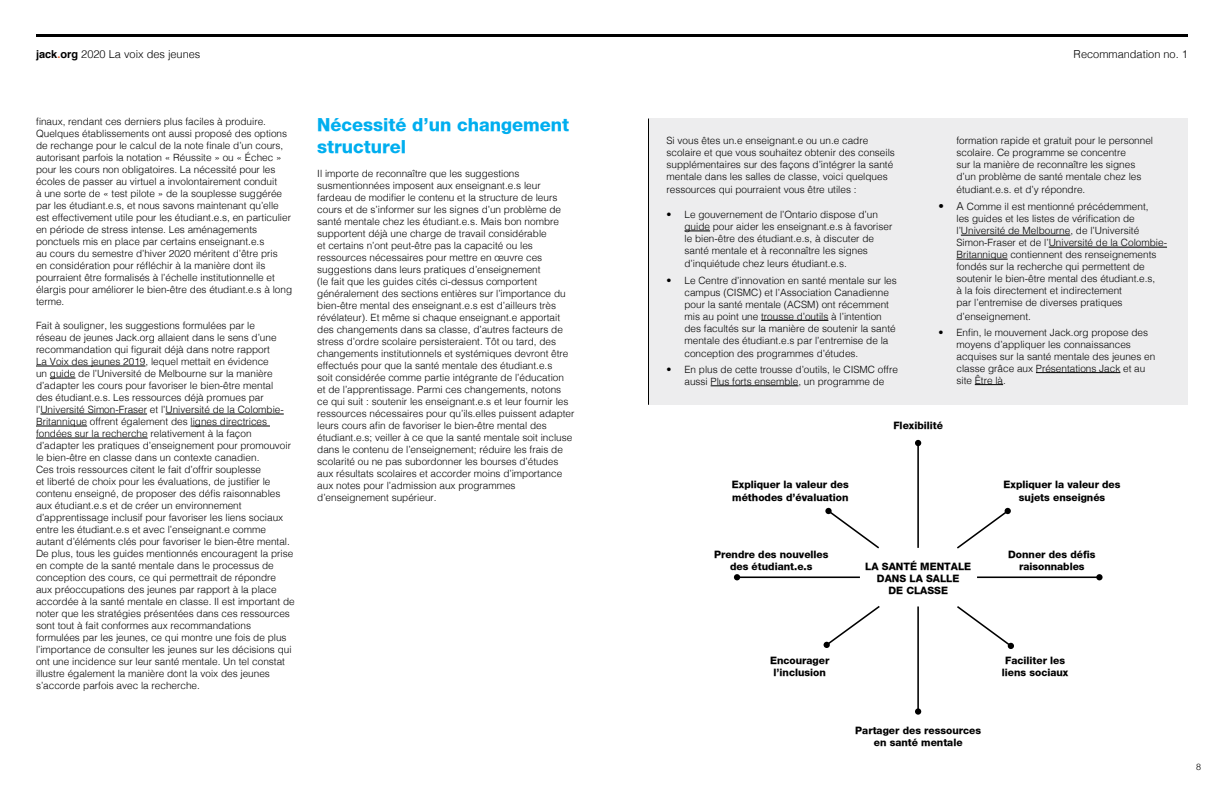
<style>
.page{position:relative;width:1224px;height:792px;background:#fff}
.page>*{position:absolute;margin:0;border:0;box-sizing:border-box;transform-origin:0 0}
.t1{font:800 18px/21.6px "Helvetica Neue";color:#00aeef}
.t2{font:300 11px "Helvetica";color:#000}
.t3{font:800 10.2px/12.2px "Helvetica Neue";color:#000;text-align:center}
.t4{font:300 10px/12px "Helvetica";color:#000}
.t5{font:300 9px "Helvetica";color:#000}
.s1{font-weight:700}
.s2{font-weight:700;color:#f05a22}
.s3{font-size:11px}
</style>
<div class="page">
<hr style="left:36px;top:366px;width:110px;height:1px;background:#000">
<svg style="left:50px;top:378px;width:25px;height:1px"></svg>
<hr style="left:40px;top:414px;width:107px;height:1px;background:#000">
<hr style="left:165px;top:414px;width:119px;height:1px;background:#000">
<hr style="left:36px;top:426px;width:51px;height:1px;background:#000">
<hr style="left:191px;top:426px;width:79px;height:1px;background:#000">
<hr style="left:36px;top:438px;width:112px;height:1px;background:#000">
<div style="left:648px;top:119px;width:268px;height:286px;background:#ededee"></div>
<svg style="left:684px;top:231px;width:26px;height:1px"></svg>
<hr style="left:761px;top:320px;width:67px;height:1px;background:#000">
<hr style="left:711px;top:386px;width:87px;height:1px;background:#000">
<div style="left:920px;top:119px;width:268px;height:286px;background:#ededee"></div>
<hr style="left:961px;top:235px;width:109px;height:1px;background:#000">
<hr style="left:1049px;top:247px;width:118px;height:1px;background:#000">
<hr style="left:956px;top:259px;width:52px;height:1px;background:#000">
<hr style="left:1036px;top:372px;width:84px;height:1px;background:#000">
<svg style="left:975px;top:384px;width:28px;height:1px"></svg>
<hr style="left:648px;top:119px;width:1px;height:286px;background:#000">
<hr style="left:917px;top:607px;width:2px;height:105px;background:#000">
<hr style="left:917px;top:443px;width:2px;height:105px;background:#000">
<hr style="left:977px;top:576px;width:122px;height:2px;background:#000">
<div style="left:915px;top:708px;width:6px;height:7px;background:#000;border-radius:50%"></div>
<svg style="left:915px;top:440px;width:6px;height:6px"></svg>
<div style="left:1096px;top:574px;width:7px;height:6px;background:#000;border-radius:50%"></div>
<hr style="left:737px;top:576px;width:123px;height:2px;background:#000">
<svg style="left:734px;top:574px;width:6px;height:6px"></svg>
<svg style="left:957px;top:508px;width:54px;height:41px"></svg>
<svg style="left:826px;top:512px;width:53px;height:37px"></svg>
<div style="left:825px;top:508px;width:7px;height:6px;background:#000;border-radius:50%"></div>
<svg style="left:957px;top:606px;width:57px;height:43px"></svg>
<svg style="left:824px;top:606px;width:56px;height:42px"></svg>
<hr style="left:36px;top:34px;width:1152px;height:3px;background:#000">
<p class="t2" style="left:36px;top:45px;width:166px"><span class="s1">jack</span><span class="s2">.</span><span class="s1">org</span> 2020 La voix des jeunes</p>
<p class="t4" style="left:36px;top:115px;width:258px">finaux, rendant ces derniers plus faciles à produire.<br>Quelques établissements ont aussi proposé des options de rechange pour le calcul de la note finale d’un cours, autorisant parfois la notation « Réussite » ou « Échec » pour les cours non obligatoires. La nécessité pour les écoles de passer au virtuel a involontairement conduit<br>à une sorte de « test pilote » de la souplesse suggérée par les étudiant.e.s, et nous savons maintenant qu’elle est effectivement utile pour les étudiant.e.s, en particulier en période de stress intense. Les aménagements ponctuels mis en place par certains enseignant.e.s<br>au cours du semestre d’hiver 2020 méritent d’être pris<br>en considération pour réfléchir à la manière dont ils pourraient être formalisés à l’échelle institutionnelle et élargis pour améliorer le bien-être des étudiant.e.s à long terme.</p>
<p class="t4" style="left:36px;top:319px;width:260px">Fait à souligner, les suggestions formulées par le<br>réseau de jeunes Jack.org allaient dans le sens d’une recommandation qui figurait déjà dans notre rapport<br>La Voix des jeunes 2019, lequel mettait en évidence<br>un guide de l’Université de Melbourne sur la manière d’adapter les cours pour favoriser le bien-être mental<br>des étudiant.e.s. Les ressources déjà promues par l’Université Simon-Fraser et l’Université de la Colombie-Britannique offrent également des lignes directrices fondées sur la recherche relativement à la façon d’adapter les pratiques d’enseignement pour promouvoir le bien-être en classe dans un contexte canadien.<br>Ces trois ressources citent le fait d’offrir souplesse<br>et liberté de choix pour les évaluations, de justifier le contenu enseigné, de proposer des défis raisonnables aux étudiant.e.s et de créer un environnement d’apprentissage inclusif pour favoriser les liens sociaux entre les étudiant.e.s et avec l’enseignant.e comme autant d’éléments clés pour favoriser le bien-être mental.<br>De plus, tous les guides mentionnés encouragent la prise en compte de la santé mentale dans le processus de conception des cours, ce qui permettrait de répondre aux préoccupations des jeunes par rapport à la place accordée à la santé mentale en classe. Il est important de noter que les stratégies présentées dans ces ressources sont tout à fait conformes aux recommandations formulées par les jeunes, ce qui montre une fois de plus l’importance de consulter les jeunes sur les décisions qui ont une incidence sur leur santé mentale. Un tel constat illustre également la manière dont la voix des jeunes s’accorde parfois avec la recherche.</p>
<h1 class="t1" style="left:317px;top:114px;width:254px">Nécessité d’un changement structurel</h1>
<p class="t4" style="left:317px;top:166px;width:259px">Il importe de reconnaître que les suggestions susmentionnées imposent aux enseignant.e.s leur fardeau de modifier le contenu et la structure de leurs cours et de s’informer sur les signes d’un problème de santé mentale chez les étudiant.e.s. Mais bon nombre supportent déjà une charge de travail considérable<br>et certains n’ont peut-être pas la capacité ou les ressources nécessaires pour mettre en œuvre ces suggestions dans leurs pratiques d’enseignement<br>(le fait que les guides cités ci-dessus comportent généralement des sections entières sur l’importance du bien-être mental des enseignant.e.s est d’ailleurs très révélateur). Et même si chaque enseignant.e apportait des changements dans sa classe, d’autres facteurs de stress d’ordre scolaire persisteraient. Tôt ou tard, des changements institutionnels et systémiques devront être effectués pour que la santé mentale des étudiant.e.s<br>soit considérée comme partie intégrante de l’éducation et de l’apprentissage. Parmi ces changements, notons ce qui suit : soutenir les enseignant.e.s et leur fournir les ressources nécessaires pour qu’ils.elles puissent adapter leurs cours afin de favoriser le bien-être mental des étudiant.e.s; veiller à ce que la santé mentale soit incluse dans le contenu de l’enseignement; réduire les frais de scolarité ou ne pas subordonner les bourses d’études aux résultats scolaires et accorder moins d’importance aux notes pour l’admission aux programmes d’enseignement supérieur.</p>
<p class="t2" style="left:1074px;top:45px;width:116px">Recommandation no. 1</p>
<p class="t4" style="left:666px;top:134px;width:230px">Si vous êtes un.e enseignant.e ou un.e cadre scolaire et que vous souhaitez obtenir des conseils supplémentaires sur des façons d’intégrer la santé mentale dans les salles de classe, voici quelques</p>
<p class="t4" style="left:666px;top:183px;width:192px">ressources qui pourraient vous être utiles :</p>
<p class="t4" style="left:684px;top:208px;width:209px;text-indent:-18px">• Le gouvernement de l’Ontario dispose d’un guide pour aider les enseignant.e.s à favoriser le bien-être des étudiant.e.s, à discuter de santé mentale et à reconnaître les signes</p>
<p class="t4" style="left:684px;top:257px;width:164px">d’inquiétude chez leurs étudiant.e.s.</p>
<p class="t4" style="left:684px;top:273px;width:214px;text-indent:-18px">• Le Centre d’innovation en santé mentale sur les campus (CISMC) et l’Association Canadienne pour la santé mentale (ACSM) ont récemment mis au point une trousse d’outils à l’intention des facultés sur la manière de soutenir la santé mentale des étudiant.e.s par l’entremise de la</p>
<p class="t4" style="left:684px;top:347px;width:175px">conception des programmes d’études.</p>
<p class="t4" style="left:666px;top:363px;width:233px;text-align:center">• En plus de cette trousse d’outils, le CISMC offre aussi Plus forts ensemble, un programme de</p>
<p class="t4" style="left:956px;top:134px;width:198px">formation rapide et gratuit pour le personnel scolaire. Ce programme se concentre<br>sur la manière de reconnaître les signes d’un problème de santé mentale chez les</p>
<p class="t4" style="left:956px;top:183px;width:130px">étudiant.e.s. et d’y répondre.</p>
<p class="t4" style="left:956px;top:200px;width:212px;text-indent:-18px"><span class="s3">• A</span> Comme il est mentionné précédemment,<br>les guides et les listes de vérification de l’Université de Melbourne, de l’Université Simon-Fraser et de l’Université de la Colombie-Britannique contiennent des renseignements fondés sur la recherche qui permettent de soutenir le bien-être mental des étudiant.e.s,<br>à la fois directement et indirectement<br>par l’entremise de diverses pratiques</p>
<p class="t4" style="left:956px;top:309px;width:76px">d’enseignement.</p>
<p class="t4" style="left:956px;top:326px;width:200px;text-indent:-18px">• Enfin, le mouvement Jack.org propose des moyens d’appliquer les connaissances acquises sur la santé mentale des jeunes en classe grâce aux Présentations Jack et au site Être là.</p>
<p class="t3" style="left:893px;top:419px;width:51px">Flexibilité</p>
<p class="t3" style="left:732px;top:479px;width:118px;text-align:left">Expliquer la valeur des méthodes d’évaluation</p>
<p class="t3" style="left:714px;top:548px;width:116px">Prendre des nouvelles des étudiant.e.s</p>
<p class="t3" style="left:865px;top:560px;width:107px">LA SANTÉ MENTALE<br>DANS LA SALLE<br>DE CLASSE</p>
<p class="t3" style="left:1004px;top:479px;width:118px">Expliquer la valeur des sujets enseignés</p>
<p class="t3" style="left:1008px;top:548px;width:89px">Donner des défis raisonnables</p>
<p class="t3" style="left:770px;top:654px;width:61px">Encourager l’inclusion</p>
<p class="t3" style="left:1002px;top:654px;width:68px">Faciliter les liens sociaux</p>
<p class="t3" style="left:855px;top:724px;width:127px">Partager des ressources en santé mentale</p>
<p class="t5" style="left:1196px;top:759px;width:7px">8</p>
</div>
